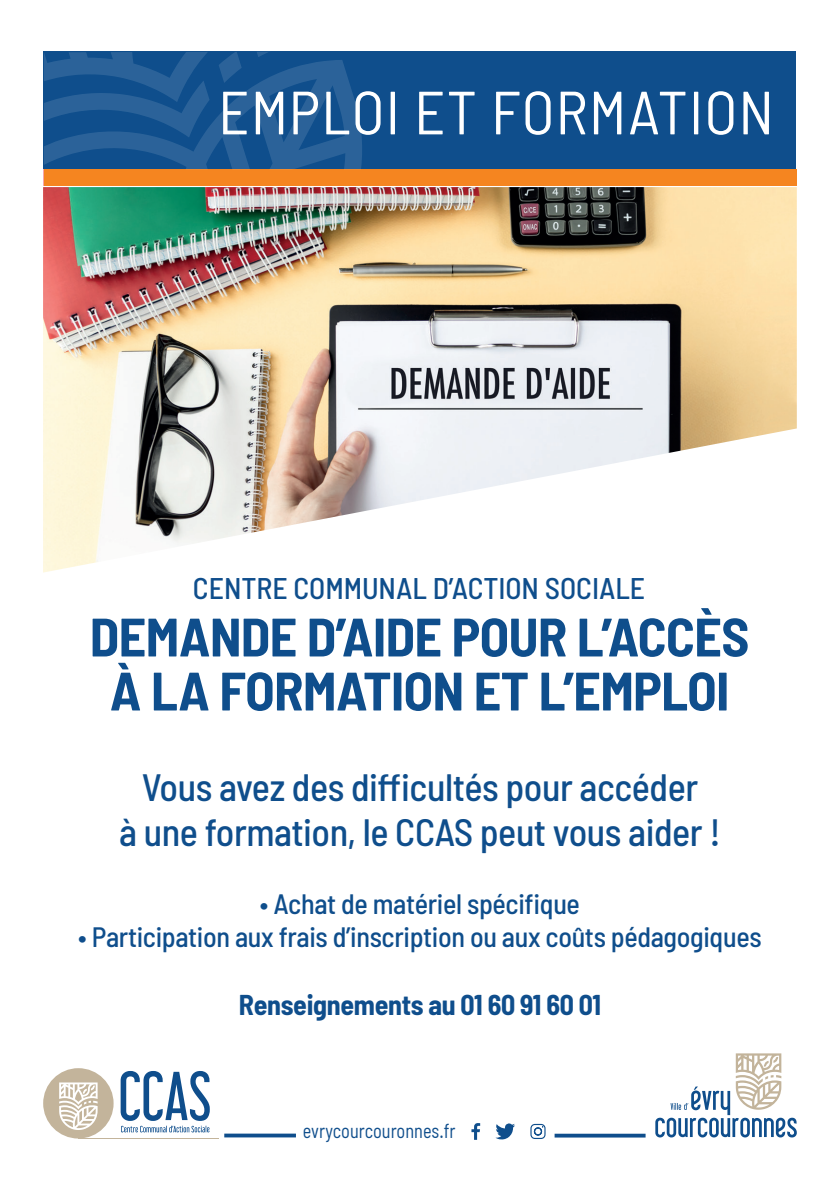
<style>
.page{position:relative;width:840px;height:1191px;background:#fff}
.page>*{position:absolute;margin:0;border:0;box-sizing:border-box;transform-origin:0 0}
.t1{font:semi-condensed 60.8px "Barlow";letter-spacing:.02em;color:#fff}
.t2{font:700 semi-condensed 54px/54px "Barlow";letter-spacing:-.01em;color:#0f4e8c;text-align:center}
.t3{font:500 semi-condensed 38px/45.6px "Barlow";letter-spacing:-.01em;color:#0f4e8c;text-align:center}
.t4{font:500 semi-condensed 29.8px "Barlow";color:#0f4e8c}
.t5{font:500 semi-condensed 28px "Barlow";letter-spacing:-.01em;color:#0f4e8c}
.t6{font:700 semi-condensed 28px "Barlow";letter-spacing:-.01em;color:#0f4e8c}
.t7{font:semi-condensed 20.4px "Barlow";color:#0f4e8c;scale:.9 1}
</style>
<div class="page">
<div style="left:44px;top:169px;width:752px;height:17px;background:#f58520"></div>
<div style="left:44px;top:52px;width:751px;height:117px;background:#0f4e8c"></div>
<svg style="left:44px;top:51px;width:319px;height:118px"></svg>
<hr style="left:224px;top:1134px;width:72px;height:4px;background:#94b0cc">
<svg style="left:655px;top:1053px;width:141px;height:84px"></svg>
<svg style="left:554px;top:1133px;width:91px;height:4px"></svg>
<svg style="left:530px;top:1123px;width:15px;height:16px"></svg>
<svg style="left:471px;top:1123px;width:9px;height:16px"></svg>
<svg style="left:495px;top:1123px;width:19px;height:16px"></svg>
<svg style="left:224px;top:1133px;width:72px;height:4px"></svg>
<div style="left:43px;top:1068px;width:70px;height:70px;background:#c3b49b;border-radius:50%"></div>
<svg style="left:59px;top:1082px;width:38px;height:48px"></svg>
<svg style="left:120px;top:1071px;width:90px;height:61px"></svg>
<hr style="left:78px;top:1137px;width:140px;height:1px;background:#c3b49b">
<img style="left:43px;top:187px;width:753px;height:385px">
<h1 class="t1" style="left:218px;top:75px;width:557px">EMPLOI ET FORMATION</h1>
<p class="t4" style="left:193px;top:570px;width:453px">CENTRE COMMUNAL D’ACTION SOCIALE</p>
<h2 class="t2" style="left:90px;top:608px;width:660px">DEMANDE D’AIDE POUR L’ACCÈS<br>À LA FORMATION ET L’EMPLOI</h2>
<h3 class="t3" style="left:119px;top:763px;width:602px">Vous avez des difficultés pour accéder<br>à une formation, le CCAS peut vous aider !</h3>
<p class="t5" style="left:260px;top:886px;width:321px">• Achat de matériel spécifique</p>
<p class="t5" style="left:78px;top:919px;width:684px">• Participation aux frais d’inscription ou aux coûts pédagogiques</p>
<p class="t6" style="left:239px;top:987px;width:363px">Renseignements au 01 60 91 60 01</p>
<p class="t7" style="left:302px;top:1117px;width:171px">evrycourcouronnes.fr</p>
</div>
